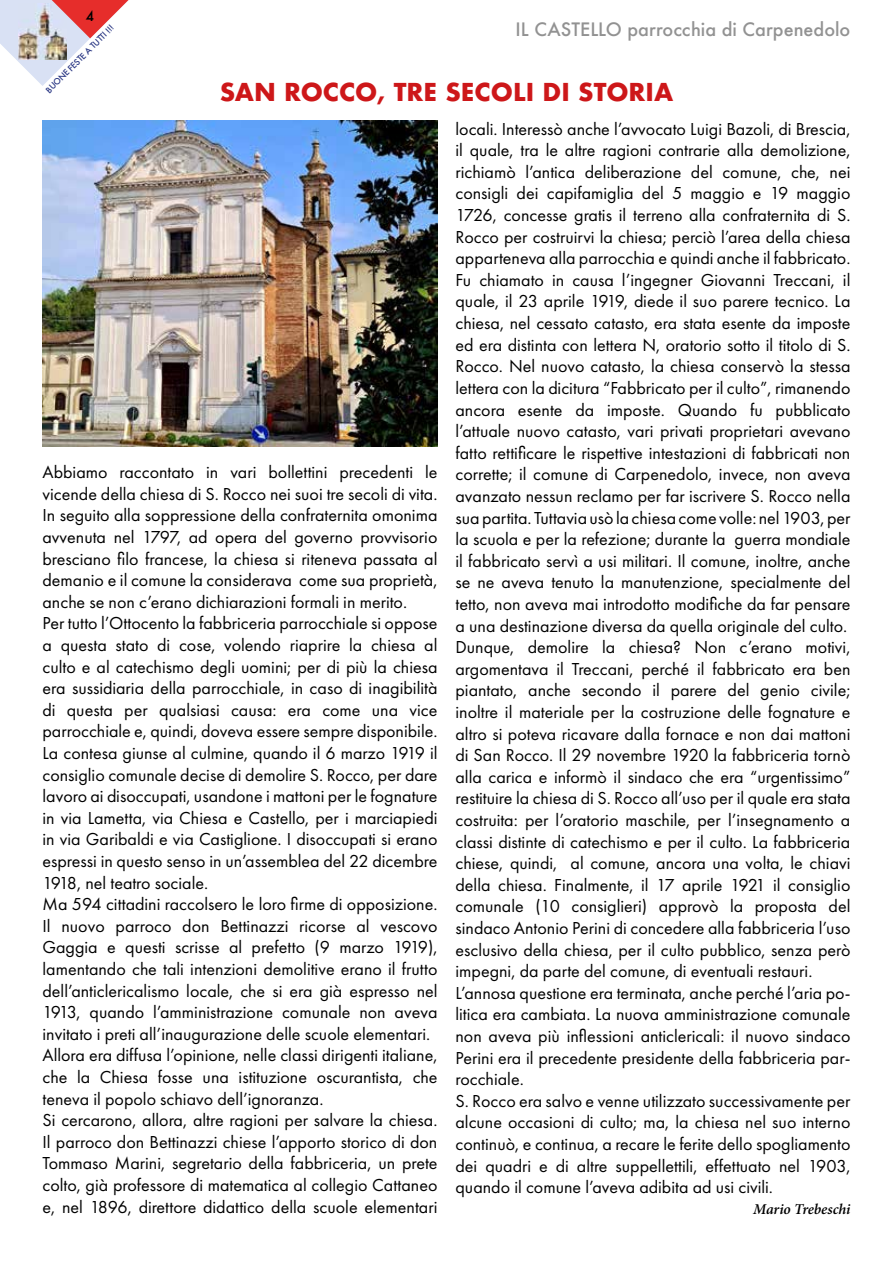
<style>
.page{position:relative;width:893px;height:1263px;background:#fff}
.page>*{position:absolute;margin:0;border:0;box-sizing:border-box;transform-origin:0 0}
.t1{font:700 24px "Futura";color:#cd1719}
.t2{font:18px/21.6px "Futura PT";color:#000}
.t3{font:500 18px "Futura";color:#929292}
.t4{font:italic 600 15px "Minion Pro";letter-spacing:-.01em;color:#000}
.t5{font:500 13.5px "Futura";color:#000}
.t6{font:500 8.25px "Futura";color:#283583}
</style>
<div class="page">
<svg style="left:0;top:0;width:129px;height:86px"></svg>
<img style="left:43px;top:121px;width:394px;height:325px">
<p class="t5" style="left:86px;top:7px;width:10px">4</p>
<p class="t6" style="left:43px;top:87px;width:93px;rotate:-45deg">BUONE FESTE A TUTTI !!!</p>
<p class="t3" style="left:516px;top:17px;width:336px">IL CASTELLO parrocchia di Carpenedolo</p>
<h1 class="t1" style="left:220px;top:74px;width:455px">SAN ROCCO, TRE SECOLI DI STORIA</h1>
<p class="t2" style="left:43px;top:461px;width:397px">Abbiamo raccontato in vari bollettini precedenti le vicende della chiesa di S. Rocco nei suoi tre secoli di vita.<br>In seguito alla soppressione della confraternita omonima avvenuta nel 1797, ad opera del governo provvisorio bresciano filo francese, la chiesa si riteneva passata al demanio e il comune la considerava come sua proprietà, anche se non c’erano dichiarazioni formali in merito.<br>Per tutto l’Ottocento la fabbriceria parrocchiale si oppose a questa stato di cose, volendo riaprire la chiesa al culto e al catechismo degli uomini; per di più la chiesa era sussidiaria della parrocchiale, in caso di inagibilità di questa per qualsiasi causa: era come una vice parrocchiale e, quindi, doveva essere sempre disponibile.<br>La contesa giunse al culmine, quando il 6 marzo 1919 il consiglio comunale decise di demolire S. Rocco, per dare lavoro ai disoccupati, usandone i mattoni per le fognature in via Lametta, via Chiesa e Castello, per i marciapiedi in via Garibaldi e via Castiglione. I disoccupati si erano espressi in questo senso in un’assemblea del 22 dicembre 1918, nel teatro sociale.<br>Ma 594 cittadini raccolsero le loro firme di opposizione.<br>Il nuovo parroco don Bettinazzi ricorse al vescovo Gaggia e questi scrisse al prefetto (9 marzo 1919), lamentando che tali intenzioni demolitive erano il frutto dell’anticlericalismo locale, che si era già espresso nel 1913, quando l’amministrazione comunale non aveva invitato i preti all’inaugurazione delle scuole elementari.<br>Allora era diffusa l’opinione, nelle classi dirigenti italiane, che la Chiesa fosse una istituzione oscurantista, che teneva il popolo schiavo dell’ignoranza.<br>Si cercarono, allora, altre ragioni per salvare la chiesa.<br>Il parroco don Bettinazzi chiese l’apporto storico di don Tommaso Marini, segretario della fabbriceria, un prete colto, già professore di matematica al collegio Cattaneo e, nel 1896, direttore didattico della scuole elementari</p>
<p class="t2" style="left:455px;top:118px;width:396px">locali. Interessò anche l’avvocato Luigi Bazoli, di Brescia, il quale, tra le altre ragioni contrarie alla demolizione, richiamò l’antica deliberazione del comune, che, nei consigli dei capifamiglia del 5 maggio e 19 maggio 1726, concesse gratis il terreno alla confraternita di S.<br>Rocco per costruirvi la chiesa; perciò l’area della chiesa apparteneva alla parrocchia e quindi anche il fabbricato.<br>Fu chiamato in causa l’ingegner Giovanni Treccani, il quale, il 23 aprile 1919, diede il suo parere tecnico. La chiesa, nel cessato catasto, era stata esente da imposte ed era distinta con lettera N, oratorio sotto il titolo di S.<br>Rocco. Nel nuovo catasto, la chiesa conservò la stessa lettera con la dicitura “Fabbricato per il culto”, rimanendo ancora esente da imposte. Quando fu pubblicato l’attuale nuovo catasto, vari privati proprietari avevano fatto rettificare le rispettive intestazioni di fabbricati non corrette; il comune di Carpenedolo, invece, non aveva avanzato nessun reclamo per far iscrivere S. Rocco nella sua partita. Tuttavia usò la chiesa come volle: nel 1903, per la scuola e per la refezione; durante la guerra mondiale il fabbricato servì a usi militari. Il comune, inoltre, anche se ne aveva tenuto la manutenzione, specialmente del tetto, non aveva mai introdotto modifiche da far pensare a una destinazione diversa da quella originale del culto.<br>Dunque, demolire la chiesa? Non c’erano motivi, argomentava il Treccani, perché il fabbricato era ben piantato, anche secondo il parere del genio civile; inoltre il materiale per la costruzione delle fognature e altro si poteva ricavare dalla fornace e non dai mattoni di San Rocco. Il 29 novembre 1920 la fabbriceria tornò alla carica e informò il sindaco che era “urgentissimo” restituire la chiesa di S. Rocco all’uso per il quale era stata costruita: per l’oratorio maschile, per l’insegnamento a classi distinte di catechismo e per il culto. La fabbriceria chiese, quindi, al comune, ancora una volta, le chiavi della chiesa. Finalmente, il 17 aprile 1921 il consiglio comunale (10 consiglieri) approvò la proposta del sindaco Antonio Perini di concedere alla fabbriceria l’uso esclusivo della chiesa, per il culto pubblico, senza però impegni, da parte del comune, di eventuali restauri.<br>L’annosa questione era terminata, anche perché l’aria po&shy;litica era cambiata. La nuova amministrazione comunale non aveva più inflessioni anticlericali: il nuovo sindaco Perini era il precedente presidente della fabbriceria par&shy;rocchiale.<br>S. Rocco era salvo e venne utilizzato successivamente per alcune occasioni di culto; ma, la chiesa nel suo interno continuò, e continua, a recare le ferite dello spogliamento dei quadri e di altre suppellettili, effettuato nel 1903, quando il comune l’aveva adibita ad usi civili.</p>
<p class="t4" style="left:753px;top:1200px;width:99px">Mario Trebeschi</p>
</div>
